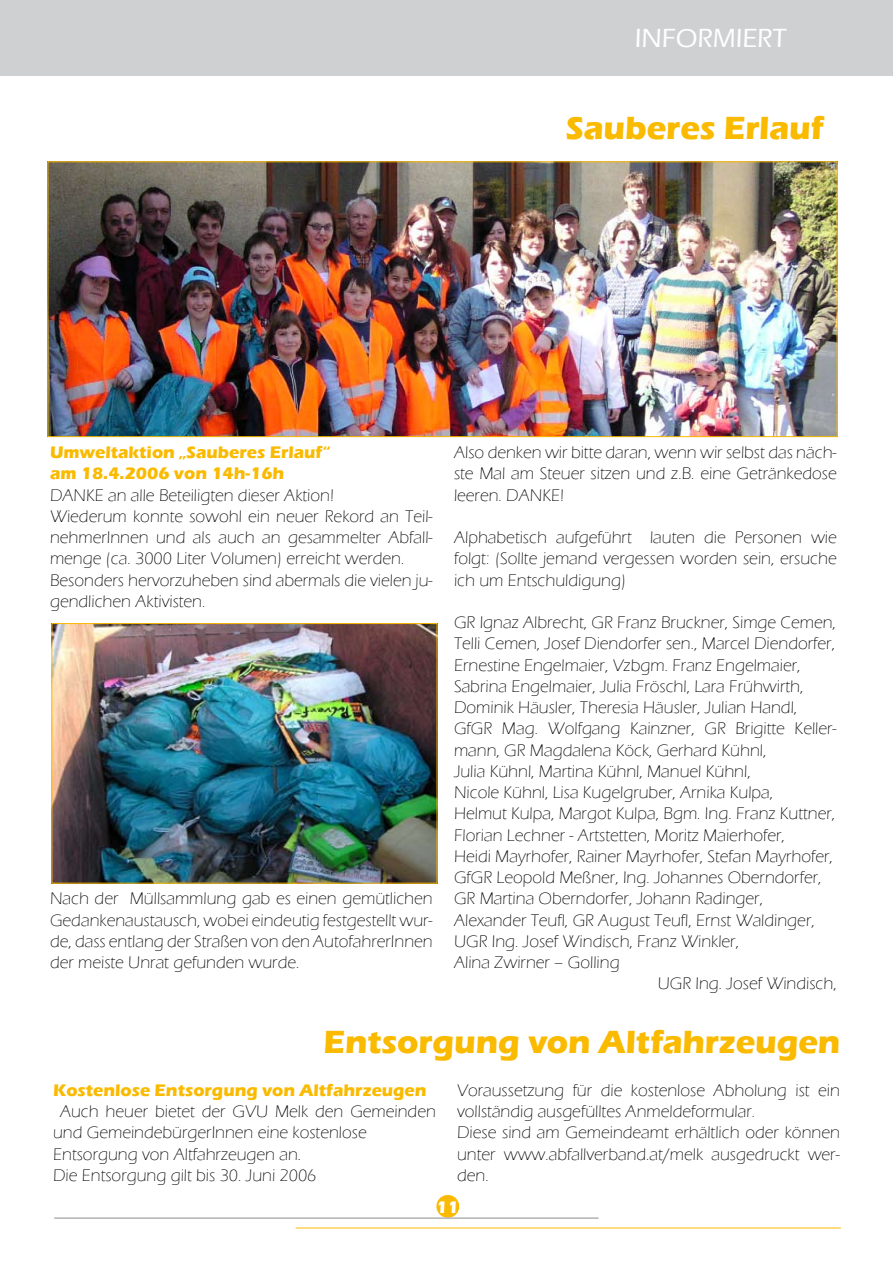
<style>
.page{position:relative;width:893px;height:1263px;background:#fff}
.page>*{position:absolute;margin:0;border:0;box-sizing:border-box;transform-origin:0 0}
.t1{font:700 33px "Eras ITC";letter-spacing:-.005em;color:#faba00}
.t2{font:500 27px "Eras ITC";color:#fff}
.t3{font:300 17.25px/21.3px "Eras ITC";color:#000}
.t4{font:700 17.25px/21.3px "Eras ITC";color:#faba00}
.t5{font:700 17.25px "Eras ITC";color:#fff}
</style>
<div class="page">
<div style="left:0;top:0;width:893px;height:75px;background:#cfd0d1"></div>
<div style="left:436px;top:1195px;width:23px;height:23px;background:#faba00;border-radius:50%"></div>
<hr style="left:296px;top:1227px;width:545px;height:1px;background:#faba00">
<hr style="left:54px;top:1217px;width:544px;height:2px;background:#b1b2b4">
<img style="left:50px;top:164px;width:785px;height:271px">
<img style="left:54px;top:625px;width:381px;height:256px">
<div style="left:52px;top:623px;width:385px;height:260px;border:1px solid #faba00"></div>
<h2 class="t2" style="left:635px;top:23px;width:153px">INFORMIERT</h2>
<h1 class="t1" style="left:566px;top:109px;width:260px">Sauberes Erlauf</h1>
<p class="t4" style="left:50px;top:442px;width:281px">Umweltaktion „Sauberes Erlauf“ am 18.4.2006 von 14h-16h</p>
<p class="t3" style="left:50px;top:484px;width:384px">DANKE an alle Beteiligten dieser Aktion!<br>Wiederum konnte sowohl ein neuer Rekord an Teil&shy;nehmerInnen und als auch an gesammelter Abfall&shy;menge (ca. 3000 Liter Volumen) erreicht werden.<br>Besonders hervorzuheben sind abermals die vielen ju&shy;gendlichen Aktivisten.</p>
<p class="t3" style="left:50px;top:888px;width:384px;text-align:justify">Nach der Müllsammlung gab es einen gemütlichen Gedankenaustausch, wobei eindeutig festgestellt wur&shy;de, dass entlang der Straßen von den AutofahrerInnen der meiste Unrat gefunden wurde.</p>
<p class="t3" style="left:454px;top:442px;width:384px;text-align:justify">Also denken wir bitte daran, wenn wir selbst das näch&shy;ste Mal am Steuer sitzen und z.B. eine Getränkedose leeren. DANKE!</p>
<p class="t3" style="left:454px;top:527px;width:384px;text-align:justify">Alphabetisch aufgeführt lauten die Personen wie folgt: (Sollte jemand vergessen worden sein, ersuche ich um Entschuldigung)</p>
<p class="t3" style="left:454px;top:612px;width:383px">GR Ignaz Albrecht, GR Franz Bruckner, Simge Cemen,</p>
<p class="t3" style="left:454px;top:633px;width:382px">Telli Cemen, Josef Diendorfer sen., Marcel Diendorfer,</p>
<p class="t3" style="left:454px;top:654px;width:348px">Ernestine Engelmaier, Vzbgm. Franz Engelmaier,</p>
<p class="t3" style="left:454px;top:676px;width:351px">Sabrina Engelmaier, Julia Fröschl, Lara Frühwirth,</p>
<p class="t3" style="left:454px;top:697px;width:345px">Dominik Häusler, Theresia Häusler, Julian Handl,</p>
<p class="t3" style="left:454px;top:718px;width:384px">GfGR Mag. Wolfgang Kainzner, GR Brigitte Keller-</p>
<p class="t3" style="left:454px;top:739px;width:314px">mann, GR Magdalena Köck, Gerhard Kühnl,</p>
<p class="t3" style="left:454px;top:761px;width:298px">Julia Kühnl, Martina Kühnl, Manuel Kühnl,</p>
<p class="t3" style="left:454px;top:782px;width:321px">Nicole Kühnl, Lisa Kugelgruber, Arnika Kulpa,</p>
<p class="t3" style="left:454px;top:803px;width:383px">Helmut Kulpa, Margot Kulpa, Bgm. Ing. Franz Kuttner,</p>
<p class="t3" style="left:454px;top:824px;width:332px">Florian Lechner - Artstetten, Moritz Maierhofer,</p>
<p class="t3" style="left:454px;top:846px;width:380px">Heidi Mayrhofer, Rainer Mayrhofer, Stefan Mayrhofer,</p>
<p class="t3" style="left:454px;top:867px;width:369px">GfGR Leopold Meßner, Ing. Johannes Oberndorfer,</p>
<p class="t3" style="left:454px;top:888px;width:310px">GR Martina Oberndorfer, Johann Radinger,</p>
<p class="t3" style="left:454px;top:909px;width:362px">Alexander Teufl, GR August Teufl, Ernst Waldinger,</p>
<p class="t3" style="left:454px;top:931px;width:287px">UGR Ing. Josef Windisch, Franz Winkler,</p>
<p class="t3" style="left:454px;top:952px;width:167px">Alina Zwirner – Golling</p>
<p class="t3" style="left:658px;top:973px;width:180px">UGR Ing. Josef Windisch,</p>
<h1 class="t1" style="left:324px;top:1023px;width:518px">Entsorgung von Altfahrzeugen</h1>
<p class="t4" style="left:53px;top:1079px;width:375px">Kostenlose Entsorgung von Altfahrzeugen</p>
<p class="t3" style="left:53px;top:1101px;width:384px;text-indent:7px">Auch heuer bietet der GVU Melk den Gemeinden und GemeindebürgerInnen eine kostenlose Entsorgung von Altfahrzeugen an.<br>Die Entsorgung gilt bis 30. Juni 2006</p>
<p class="t3" style="left:457px;top:1080px;width:384px">Voraussetzung für die kostenlose Abholung ist ein vollständig ausgefülltes Anmeldeformular.<br>Diese sind am Gemeindeamt erhältlich oder können unter www.abfallverband.at/melk ausgedruckt wer&shy;den.</p>
<p class="t5" style="left:436px;top:1198px;width:24px">11</p>
</div>
